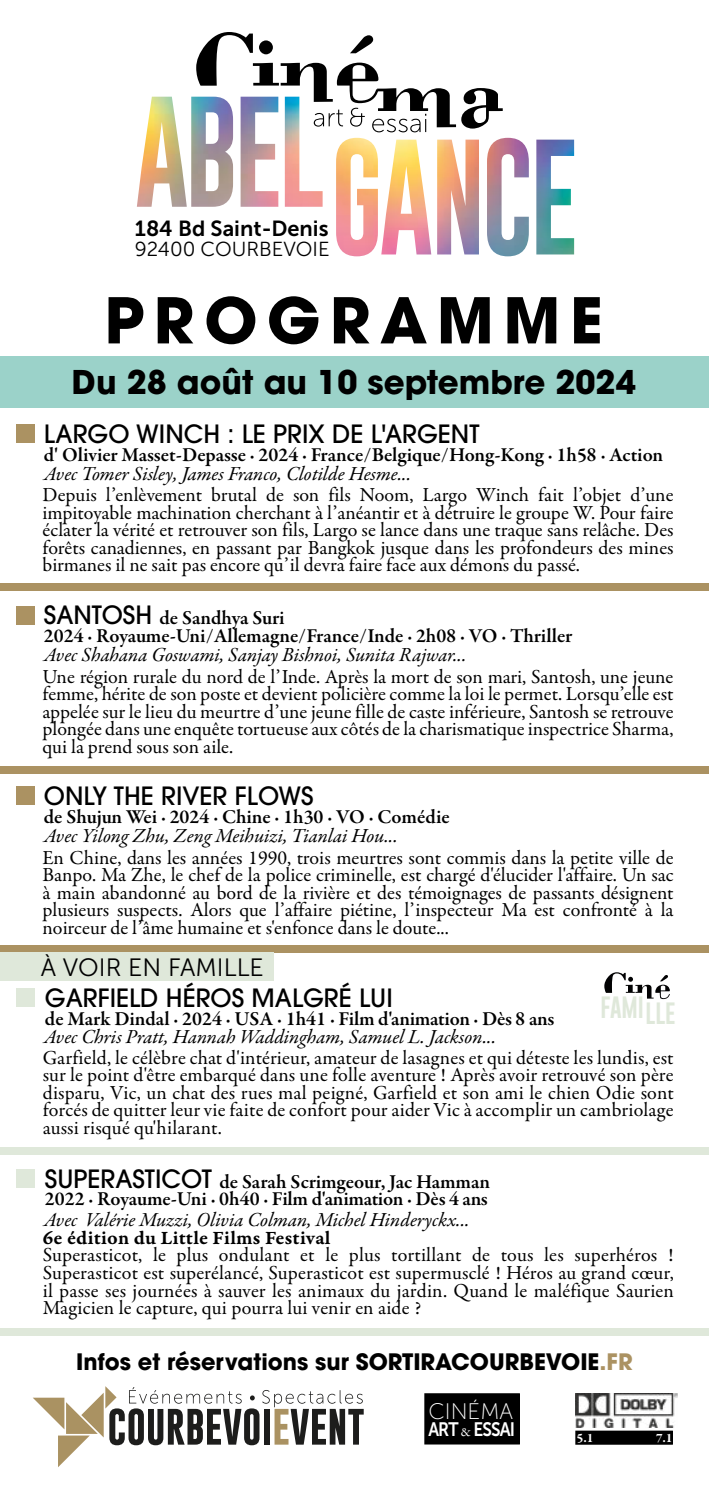
<style>
.page{position:relative;width:709px;height:1489px;background:#fff}
.page>*{position:absolute;margin:0;border:0;box-sizing:border-box;transform-origin:0 0}
.t1{font:700 62.5px "ITC Avant Garde Pro";letter-spacing:.15em;color:#000}
.t2{font:700 32.5px "ITC Avant Garde Pro";color:#000}
.t3{font:500 25px "ITC Avant Garde Pro";color:#000}
.t4{font:25px "Museo Sans 300";color:#000}
.t5{font:700 22.5px "ITC Avant Garde Pro";color:#000}
.t6{font:22.5px "Gobold";color:#dfe8da}
.t7{font:22.5px "Museo Sans 100";color:#fff}
.t8{font:21.75px "Museo Sans 700";color:#000}
.t9{font:20.25px "Museo Sans 300";color:#000}
.t10{font:20px/17.5px "Garamond Premr Pro";color:#000;text-align:justify}
.t11{font:600 20px/17.5px "Garamond Premr Pro";letter-spacing:-.005em;color:#000}
.t12{font:italic 20px "Garamond Premr Pro";letter-spacing:-.005em;color:#000}
.t13{font:20px "Garamond Premr Pro Smbd Capt";letter-spacing:.01em;color:#000}
.t14{font:19.5px "Museo Sans 700";letter-spacing:-.05em;color:#fff;scale:.87 1}
.t15{font:700 13.25px "Garamond Premr Pro";color:#fff}
.s1{font-family:"ITC Avant Garde Pro";font-weight:500;font-size:25px}
.s2{color:#ab9262}
.s3{font-family:"Garamond Premr Pro";font-size:13px}
</style>
<div class="page">
<div style="left:0;top:356px;width:709px;height:51px;background:#9bd2c9"></div>
<img style="left:137px;top:97px;width:50px;height:110px">
<img style="left:191px;top:97px;width:42px;height:110px">
<img style="left:240px;top:132px;width:38px;height:75px">
<img style="left:285px;top:132px;width:37px;height:75px">
<img style="left:336px;top:138px;width:42px;height:118px">
<img style="left:381px;top:140px;width:50px;height:114px">
<img style="left:437px;top:140px;width:42px;height:114px">
<img style="left:487px;top:138px;width:42px;height:118px">
<img style="left:536px;top:140px;width:38px;height:114px">
<svg style="left:196px;top:32px;width:307px;height:100px"></svg>
<svg style="left:33px;top:1386px;width:331px;height:80px"></svg>
<img style="left:575px;top:1393px;width:102px;height:34px">
<div style="left:576px;top:1431px;width:96px;height:12px;background:#000"></div>
<div style="left:575px;top:1430px;width:98px;height:14px;border:1px solid #000"></div>
<div style="left:425px;top:1393px;width:94px;height:50px;background:#000"></div>
<div style="left:424px;top:1392px;width:96px;height:52px;border:1px solid #000"></div>
<div style="left:0;top:583px;width:709px;height:7px;background:#ab9262"></div>
<div style="left:16px;top:424px;width:19px;height:19px;background:#ab9262"></div>
<div style="left:0;top:945px;width:709px;height:7px;background:#ab9262"></div>
<div style="left:16px;top:786px;width:19px;height:19px;background:#ab9262"></div>
<div style="left:0;top:766px;width:709px;height:7px;background:#ab9262"></div>
<div style="left:16px;top:606px;width:19px;height:18px;background:#ab9262"></div>
<div style="left:0;top:1328px;width:709px;height:7px;background:#dfe8da"></div>
<svg style="left:604px;top:972px;width:66px;height:27px"></svg>
<div style="left:16px;top:988px;width:18px;height:19px;background:#dfe8da"></div>
<div style="left:0;top:952px;width:273px;height:29px;background:#dfe8da"></div>
<div style="left:16px;top:1168px;width:18px;height:19px;background:#dfe8da"></div>
<div style="left:0;top:1147px;width:709px;height:7px;background:#dfe8da"></div>
<p class="t8" style="left:135px;top:216px;width:195px">184 Bd Saint-Denis</p>
<p class="t9" style="left:135px;top:238px;width:196px">92400 COURBEVOIE</p>
<h1 class="t1" style="left:104px;top:278px;width:500px">PROGRAMME</h1>
<h2 class="t2" style="left:72px;top:360px;width:565px">Du 28 août au 10 septembre 2024</h2>
<p class="t3" style="left:44px;top:418px;width:437px">LARGO WINCH : LE PRIX DE L'ARGENT</p>
<p class="t11" style="left:44px;top:446px;width:621px">d' Olivier Masset-Depasse · 2024 · France/Belgique/Hong-Kong · 1h58 · Action</p>
<p class="t10" style="left:43px;top:487px;width:632px">Depuis l’enlèvement brutal de son fils Noom, Largo Winch fait l’objet d’une impitoyable machination cherchant à l’anéantir et à détruire le groupe W. Pour faire éclater la vérité et retrouver son fils, Largo se lance dans une traque sans relâche. Des forêts canadiennes, en passant par Bangkok jusque dans les profondeurs des mines birmanes il ne sait pas encore qu’il devra faire face aux démons du passé.</p>
<p class="t12" style="left:44px;top:461px;width:369px">Avec Tomer Sisley, James Franco, Clotilde Hesme...</p>
<p class="t11" style="left:44px;top:609px;width:530px"><span class="s1">SANTOSH</span> de Sandhya Suri<br>2024 · Royaume-Uni/Allemagne/France/Inde · 2h08 · VO · Thriller</p>
<p class="t10" style="left:43px;top:668px;width:632px">Une région rurale du nord de l’Inde. Après la mort de son mari, Santosh, une jeune femme, hérite de son poste et devient policière comme la loi le permet. Lorsqu’elle est appelée sur le lieu du meurtre d’une jeune fille de caste inférieure, Santosh se retrouve plongée dans une enquête tortueuse aux côtés de la charismatique inspectrice Sharma, qui la prend sous son aile.</p>
<p class="t12" style="left:44px;top:642px;width:424px">Avec Shahana Goswami, Sanjay Bishnoi, Sunita Rajwar...</p>
<p class="t3" style="left:44px;top:780px;width:271px">ONLY THE RIVER FLOWS</p>
<p class="t11" style="left:44px;top:808px;width:407px">de Shujun Wei · 2024 · Chine · 1h30 · VO · Comédie</p>
<p class="t10" style="left:43px;top:849px;width:632px">En Chine, dans les années 1990, trois meurtres sont commis dans la petite ville de Banpo. Ma Zhe, le chef de la police criminelle, est chargé d'élucider l'affaire. Un sac à main abandonné au bord de la rivière et des témoignages de passants désignent plusieurs suspects. Alors que l’affaire piétine, l’inspecteur Ma est confronté à la noirceur de l’âme humaine et s'enfonce dans le doute...</p>
<p class="t12" style="left:44px;top:823px;width:355px">Avec Yilong Zhu, Zeng Meihuizi, Tianlai Hou...</p>
<p class="t4" style="left:41px;top:954px;width:225px">À VOIR EN FAMILLE</p>
<p class="t3" style="left:45px;top:982px;width:349px">GARFIELD HÉROS MALGRÉ LUI</p>
<p class="t11" style="left:45px;top:1010px;width:511px">de Mark Dindal · 2024 · USA · 1h41 · Film d'animation · Dès 8 ans</p>
<p class="t6" style="left:600px;top:992px;width:77px">FAMILLE</p>
<p class="t10" style="left:43px;top:1049px;width:632px">Garfield, le célèbre chat d'intérieur, amateur de lasagnes et qui déteste les lundis, est sur le point d'être embarqué dans une folle aventure ! Après avoir retrouvé son père disparu, Vic, un chat des rues mal peigné, Garfield et son ami le chien Odie sont forcés de quitter leur vie faite de confort pour aider Vic à accomplir un cambriolage aussi risqué qu'hilarant.</p>
<p class="t12" style="left:44px;top:1024px;width:454px">Avec Chris Pratt, Hannah Waddingham, Samuel L. Jackson...</p>
<p class="t11" style="left:45px;top:1172px;width:447px"><span class="s1">SUPERASTICOT</span> de Sarah Scrimgeour, Jac Hamman<br>2022 · Royaume-Uni · 0h40 · Film d'animation · Dès 4 ans</p>
<p class="t12" style="left:44px;top:1206px;width:427px">Avec Valérie Muzzi, Olivia Colman, Michel Hinderyckx...</p>
<p class="t13" style="left:43px;top:1225px;width:289px">6e édition du Little Films Festival</p>
<p class="t10" style="left:43px;top:1246px;width:632px">Superasticot, le plus ondulant et le plus tortillant de tous les superhéros !<br>Superasticot est superélancé, Superasticot est supermusclé ! Héros au grand cœur, il passe ses journées à sauver les animaux du jardin. Quand le maléfique Saurien Magicien le capture, qui pourra lui venir en aide ?</p>
<p class="t5" style="left:76px;top:1346px;width:558px">Infos et réservations sur SORTIRACOURBEVOIE<span class="s2">.FR</span></p>
<p class="t7" style="left:428px;top:1398px;width:86px">CINÉMA</p>
<p class="t14" style="left:428px;top:1418px;width:101px">ART <span class="s3">&amp;</span> ESSAI</p>
<p class="t15" style="left:576px;top:1429px;width:18px">5.1</p>
<p class="t15" style="left:656px;top:1429px;width:18px">7.1</p>
</div>
